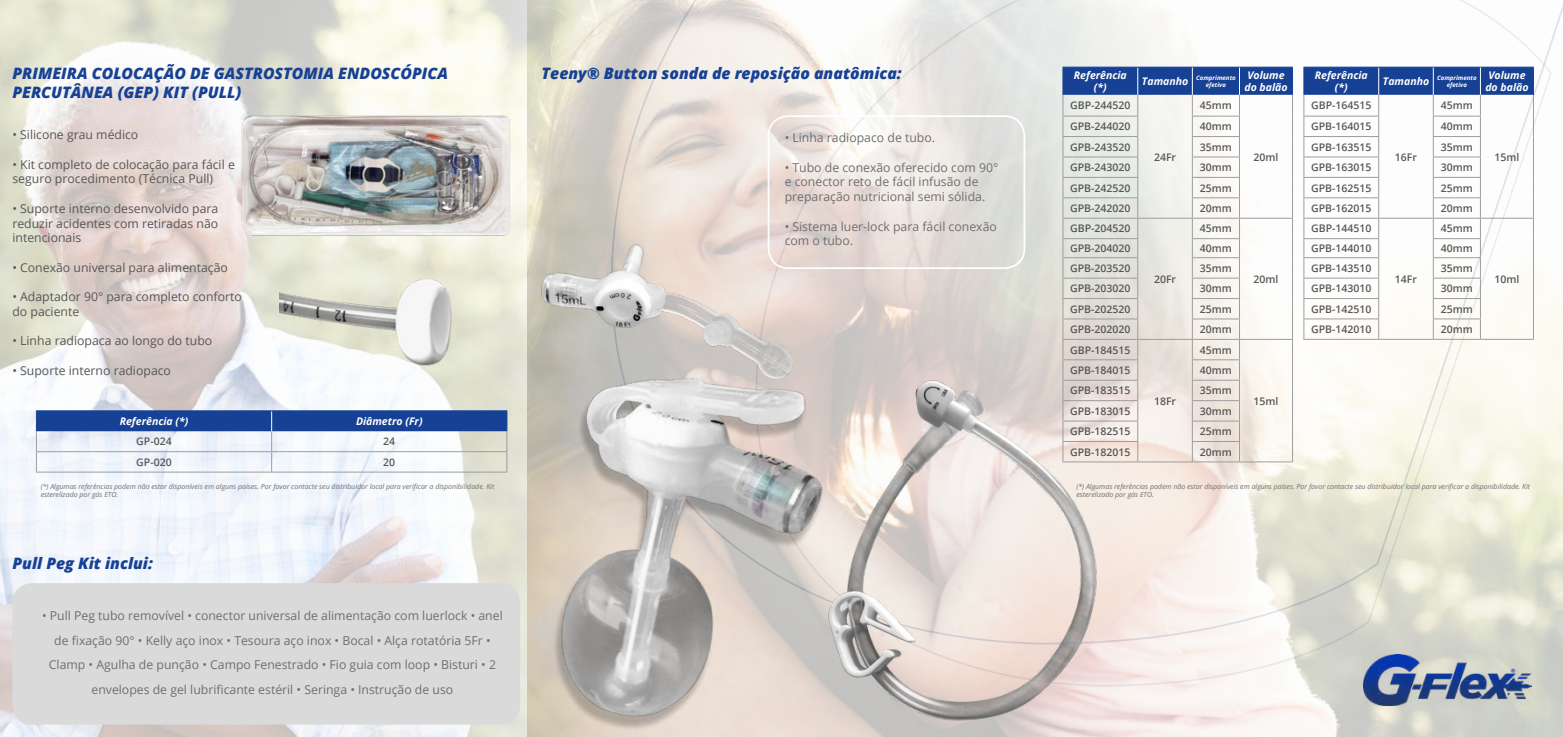
<style>
.page{position:relative;width:1563px;height:737px;background:#fff}
.page>*{position:absolute;margin:0;border:0;box-sizing:border-box;transform-origin:0 0}
.t1{font:italic 800 15.75px/18.9px "Open Sans";color:#164194}
.t2{font:12.25px/24.5px "Open Sans";color:#706f6f}
.t3{font:12.25px/14.7px "Open Sans";color:#575756}
.t4{font:600 10.5px "Open Sans";color:#585756}
.t5{font:italic 700 10.5px/12.6px "Open Sans";color:#fff;text-align:center}
.t6{font:600 10.5px "Open Sans";color:#575756}
.t7{font:italic 7px/8.4px "Open Sans";color:#706f6f}
.t8{font:italic 700 6.12px/7.4px "Open Sans";color:#fff;text-align:center}
</style>
<div class="page">
<img style="left:898px;top:0;width:665px;height:737px">
<img style="left:0;top:0;width:898px;height:737px">
<hr style="left:36px;top:471px;width:236px;height:1px;background:#9d9d9c">
<hr style="left:272px;top:471px;width:235px;height:1px;background:#9d9d9c">
<hr style="left:36px;top:410px;width:236px;height:1px;background:#164194">
<hr style="left:272px;top:410px;width:235px;height:1px;background:#164194">
<svg style="left:36px;top:411px;width:278px;height:60px"></svg>
<div style="left:12px;top:583px;width:508px;height:141px;background:#dadada;border-radius:20px"></div>
<img style="left:280px;top:265px;width:34px;height:116px">
<img style="left:238px;top:92px;width:285px;height:160px">
<hr style="left:1062px;top:461px;width:75px;height:1px;background:#9d9d9c">
<hr style="left:1137px;top:461px;width:55px;height:1px;background:#9d9d9c">
<hr style="left:1192px;top:461px;width:47px;height:1px;background:#9d9d9c">
<hr style="left:1239px;top:461px;width:54px;height:1px;background:#9d9d9c">
<svg style="left:1062px;top:67px;width:231px;height:394px"></svg>
<hr style="left:1303px;top:339px;width:75px;height:1px;background:#9d9d9c">
<hr style="left:1378px;top:339px;width:55px;height:1px;background:#9d9d9c">
<hr style="left:1433px;top:339px;width:47px;height:1px;background:#9d9d9c">
<hr style="left:1480px;top:339px;width:54px;height:1px;background:#9d9d9c">
<svg style="left:1303px;top:67px;width:231px;height:272px"></svg>
<img style="left:314px;top:121px;width:714px;height:616px">
<img style="left:474px;top:185px;width:360px;height:270px">
<img style="left:819px;top:351px;width:300px;height:386px">
<img style="left:1363px;top:654px;width:168px;height:51px">
<p class="t1" style="left:12px;top:63px;width:437px">PRIMEIRA COLOCAÇÃO DE GASTROSTOMIA ENDOSCÓPICA<br>PERCUTÂNEA (GEP) KIT (PULL)</p>
<p class="t3" style="left:12px;top:127px;width:127px">• Silicone grau médico</p>
<p class="t3" style="left:12px;top:157px;width:224px">• Kit completo de colocação para fácil e seguro procedimento (Técnica Pull)</p>
<p class="t3" style="left:12px;top:201px;width:207px;text-align:justify">• Suporte interno desenvolvido para reduzir acidentes com retiradas não intencionais</p>
<p class="t3" style="left:12px;top:259px;width:217px">• Conexão universal para alimentação</p>
<p class="t3" style="left:12px;top:289px;width:231px">• Adaptador 90° para completo conforto do paciente</p>
<p class="t3" style="left:12px;top:333px;width:201px">• Linha radiopaca ao longo do tubo</p>
<p class="t3" style="left:12px;top:362px;width:160px">• Suporte interno radiopaco</p>
<p class="t5" style="left:120px;top:414px;width:70px">Referência (*)</p>
<p class="t5" style="left:356px;top:414px;width:68px">Diâmetro (Fr)</p>
<p class="t6" style="left:136px;top:434px;width:37px">GP-024</p>
<p class="t4" style="left:383px;top:434px;width:13px">24</p>
<p class="t4" style="left:136px;top:455px;width:37px">GP-020</p>
<p class="t4" style="left:383px;top:455px;width:13px">20</p>
<p class="t7" style="left:41px;top:482px;width:455px">(*) Algumas referências podem não estar disponíveis em alguns países. Por favor contacte seu distribuidor local para verificar a disponibilidade. Kit esterelizado por gás ETO.</p>
<p class="t7" style="left:1076px;top:482px;width:455px">(*) Algumas referências podem não estar disponíveis em alguns países. Por favor contacte seu distribuidor local para verificar a disponibilidade. Kit esterelizado por gás ETO.</p>
<p class="t1" style="left:541px;top:63px;width:362px">Teeny® Button sonda de reposição anatômica:</p>
<p class="t5" style="left:1074px;top:68px;width:55px">Referência (*)</p>
<p class="t5" style="left:1142px;top:75px;width:48px">Tamanho</p>
<p class="t8" style="left:1196px;top:74px;width:41px">Comprimento efetivo</p>
<p class="t5" style="left:1244px;top:68px;width:45px;text-align:left">Volume do balão</p>
<p class="t6" style="left:1070px;top:98px;width:62px">GBP-244520</p>
<p class="t5" style="left:1314px;top:68px;width:55px">Referência (*)</p>
<p class="t5" style="left:1382px;top:75px;width:48px">Tamanho</p>
<p class="t8" style="left:1437px;top:74px;width:41px">Comprimento efetivo</p>
<p class="t5" style="left:1485px;top:68px;width:45px;text-align:left">Volume do balão</p>
<p class="t6" style="left:1311px;top:98px;width:62px">GBP-164515</p>
<p class="t4" style="left:1200px;top:98px;width:34px">45mm</p>
<p class="t4" style="left:1440px;top:98px;width:34px">45mm</p>
<p class="t4" style="left:1070px;top:119px;width:62px">GPB-244020</p>
<p class="t4" style="left:1200px;top:119px;width:34px">40mm</p>
<p class="t4" style="left:1070px;top:140px;width:62px">GPB-243520</p>
<p class="t4" style="left:1200px;top:140px;width:34px">35mm</p>
<p class="t4" style="left:1070px;top:160px;width:62px">GPB-243020</p>
<p class="t4" style="left:1200px;top:160px;width:34px">30mm</p>
<p class="t4" style="left:1070px;top:181px;width:62px">GPB-242520</p>
<p class="t4" style="left:1200px;top:181px;width:34px">25mm</p>
<p class="t4" style="left:1070px;top:201px;width:62px">GPB-242020</p>
<p class="t4" style="left:1200px;top:201px;width:34px">20mm</p>
<p class="t6" style="left:1070px;top:221px;width:62px">GBP-204520</p>
<p class="t4" style="left:1311px;top:119px;width:62px">GPB-164015</p>
<p class="t4" style="left:1440px;top:119px;width:34px">40mm</p>
<p class="t4" style="left:1311px;top:140px;width:62px">GPB-163515</p>
<p class="t4" style="left:1440px;top:140px;width:34px">35mm</p>
<p class="t4" style="left:1311px;top:160px;width:62px">GPB-163015</p>
<p class="t4" style="left:1440px;top:160px;width:34px">30mm</p>
<p class="t4" style="left:1311px;top:181px;width:62px">GPB-162515</p>
<p class="t4" style="left:1440px;top:181px;width:34px">25mm</p>
<p class="t4" style="left:1311px;top:201px;width:62px">GPB-162015</p>
<p class="t4" style="left:1440px;top:201px;width:34px">20mm</p>
<p class="t4" style="left:1311px;top:221px;width:62px">GBP-144510</p>
<p class="t2" style="left:784px;top:125px;width:152px">• Linha radiopaco de tubo.</p>
<p class="t2" style="left:784px;top:160px;width:215px;line-height:14.7px">• Tubo de conexão oferecido com 90° e conector reto de fácil infusão de preparação nutricional semi sólida.</p>
<p class="t2" style="left:784px;top:218px;width:214px;line-height:14.7px">• Sistema luer-lock para fácil conexão com o tubo.</p>
<p class="t6" style="left:1253px;top:149px;width:26px">20ml</p>
<p class="t6" style="left:1494px;top:149px;width:26px">15ml</p>
<p class="t4" style="left:1154px;top:149px;width:24px">24Fr</p>
<p class="t4" style="left:1395px;top:149px;width:24px">16Fr</p>
<p class="t4" style="left:1200px;top:221px;width:34px">45mm</p>
<p class="t4" style="left:1440px;top:221px;width:34px">45mm</p>
<p class="t4" style="left:1311px;top:241px;width:62px">GPB-144010</p>
<p class="t4" style="left:1440px;top:241px;width:34px">40mm</p>
<p class="t4" style="left:1311px;top:261px;width:62px">GPB-143510</p>
<p class="t4" style="left:1440px;top:261px;width:34px">35mm</p>
<p class="t4" style="left:1311px;top:281px;width:62px">GPB-143010</p>
<p class="t4" style="left:1440px;top:281px;width:34px">30mm</p>
<p class="t4" style="left:1311px;top:302px;width:62px">GPB-142510</p>
<p class="t4" style="left:1440px;top:302px;width:34px">25mm</p>
<p class="t4" style="left:1311px;top:322px;width:62px">GPB-142010</p>
<p class="t4" style="left:1440px;top:322px;width:34px">20mm</p>
<p class="t6" style="left:1070px;top:241px;width:62px">GPB-204020</p>
<p class="t4" style="left:1200px;top:241px;width:34px">40mm</p>
<p class="t6" style="left:1070px;top:261px;width:62px">GPB-203520</p>
<p class="t4" style="left:1200px;top:261px;width:34px">35mm</p>
<p class="t6" style="left:1070px;top:281px;width:62px">GPB-203020</p>
<p class="t4" style="left:1200px;top:281px;width:34px">30mm</p>
<p class="t4" style="left:1070px;top:302px;width:62px">GPB-202520</p>
<p class="t4" style="left:1200px;top:302px;width:34px">25mm</p>
<p class="t4" style="left:1070px;top:322px;width:62px">GPB-202020</p>
<p class="t4" style="left:1200px;top:322px;width:34px">20mm</p>
<p class="t4" style="left:1070px;top:342px;width:62px">GBP-184515</p>
<p class="t6" style="left:1494px;top:272px;width:26px">10ml</p>
<p class="t6" style="left:1253px;top:272px;width:26px">20ml</p>
<p class="t4" style="left:1154px;top:272px;width:24px">20Fr</p>
<p class="t4" style="left:1395px;top:272px;width:24px">14Fr</p>
<p class="t4" style="left:1200px;top:342px;width:34px">45mm</p>
<p class="t4" style="left:1070px;top:363px;width:62px">GPB-184015</p>
<p class="t4" style="left:1200px;top:363px;width:34px">40mm</p>
<p class="t4" style="left:1070px;top:383px;width:62px">GPB-183515</p>
<p class="t4" style="left:1200px;top:383px;width:34px">35mm</p>
<p class="t4" style="left:1070px;top:404px;width:62px">GPB-183015</p>
<p class="t4" style="left:1200px;top:404px;width:34px">30mm</p>
<p class="t4" style="left:1070px;top:424px;width:62px">GPB-182515</p>
<p class="t4" style="left:1200px;top:424px;width:34px">25mm</p>
<p class="t4" style="left:1070px;top:445px;width:62px">GPB-182015</p>
<p class="t4" style="left:1200px;top:445px;width:34px">20mm</p>
<p class="t6" style="left:1253px;top:393px;width:26px">15ml</p>
<p class="t4" style="left:1154px;top:393px;width:24px">18Fr</p>
<p class="t1" style="left:12px;top:553px;width:142px">Pull Peg Kit inclui:</p>
<p class="t2" style="left:42px;top:603px;width:462px;text-align:center">• Pull Peg tubo removível • conector universal de alimentação com luerlock • anel de fixação 90° • Kelly aço inox • Tesoura aço inox • Bocal • Alça rotatória 5Fr • Clamp • Agulha de punção • Campo Fenestrado • Fio guia com loop • Bisturi • 2 envelopes de gel lubrificante estéril • Seringa • Instrução de uso</p>
</div>
